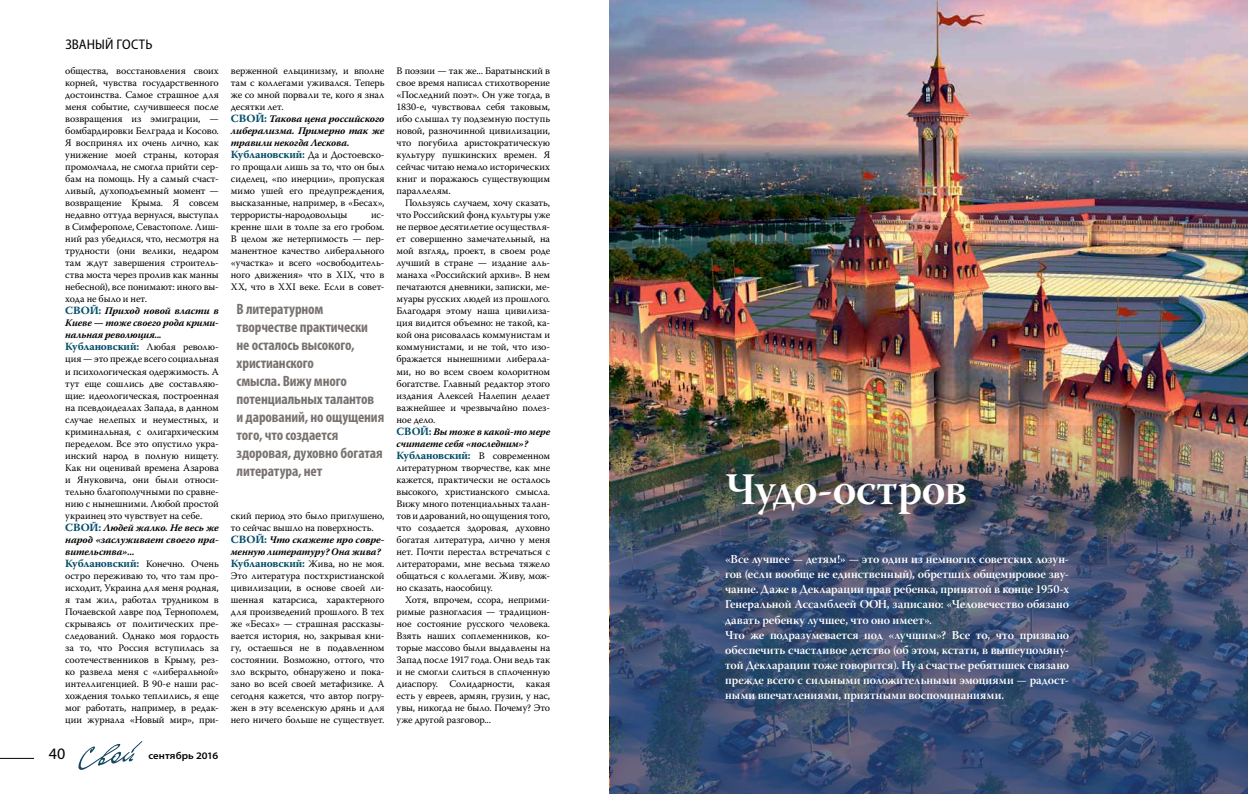
<style>
.page{position:relative;width:1248px;height:794px;background:#fff}
.page>*{position:absolute;margin:0;border:0;box-sizing:border-box;transform-origin:0 0}
.t1{font:45px "Warnock Pro Semibold Subh";letter-spacing:-.015em;color:#fff}
.t2{font:16px "Myriad Pro";color:#000}
.t3{font:700 condensed 15px/18px "Myriad Pro";letter-spacing:-.01em;color:#787370}
.t4{font:semi-condensed 14px "Myriad Pro";letter-spacing:.005em;color:#000}
.t5{font:12px/15px "Warnock Pro Semibold Subh";color:#fff}
.t6{font:700 11px "Warnock Pro";letter-spacing:-.015em;color:#004c68}
.t7{font:10px/12px "Warnock Pro";letter-spacing:-.005em;color:#000;text-align:justify}
.t8{font:600 semi-expanded 10px "Myriad Pro";color:#000}
.s1{font-weight:700;font-size:11px;color:#004c68}
.s2{font-weight:700;font-style:italic}
.s3{font-weight:400;font-size:10px;color:#000}
</style>
<div class="page">
<svg style="left:78px;top:741px;width:64px;height:29px"></svg>
<hr style="left:0;top:758px;width:34px;height:1px;background:#000">
<img style="left:609px;top:0;width:638px;height:425px">
<img style="left:609px;top:425px;width:638px;height:369px">
<h3 class="t4" style="left:65px;top:37px;width:89px">ЗВАНЫЙ ГОСТЬ</h3>
<p class="t7" style="left:65px;top:65px;width:155px;text-align:left">общества, восстановления своих корней, чувства государственного достоинства. Самое страшное для меня событие, случившееся после возвращения из эмиграции, — бомбардировки Белграда и Косово.<br>Я воспринял их очень лично, как унижение моей страны, которая промолчала, не смогла прийти сер&shy;бам на помощь. Ну а самый счаст&shy;ливый, духоподъемный момент — возвращение Крыма. Я совсем недавно оттуда вернулся, выступал в Симферополе, Севастополе. Лиш&shy;ний раз убедился, что, несмотря на трудности (они велики, недаром там ждут завершения строитель&shy;ства моста через пролив как манны небесной), все понимают: иного вы&shy;хода не было и нет.<br><span class="s1">СВОЙ:</span> <span class="s2">Приход новой власти в<br>Киеве — тоже своего рода крими&shy;нальная революция...</span></p>
<p class="t6" style="left:65px;top:340px;width:155px">Кублановский: <span class="s3">Любая револю-</span></p>
<p class="t7" style="left:65px;top:353px;width:155px;text-align:left">ция — это прежде всего социальная и психологическая одержимость. А тут еще сошлись две составляю&shy;щие: идеологическая, построенная на псевдоидеалах Запада, в данном случае нелепых и неуместных, и криминальная, с олигархическим переделом. Все это опустило укра&shy;инский народ в полную нищету.<br>Как ни оценивай времена Азарова и Януковича, они были относи&shy;тельно благополучными по сравне&shy;нию с нынешними. Любой простой украинец это чувствует на себе.<br><span class="s1">СВОЙ:</span> <span class="s2">Людей жалко. Не весь же народ «заслуживает своего пра&shy;вительства»...</span></p>
<p class="t6" style="left:65px;top:556px;width:155px">Кублановский: <span class="s3">Конечно. Очень</span></p>
<p class="t7" style="left:65px;top:569px;width:155px">остро переживаю то, что там про&shy;исходит, Украина для меня родная, я там жил, работал трудником в Почаевской лавре под Тернополем, скрываясь от политических пре&shy;следований. Однако моя гордость за то, что Россия вступилась за соотечественников в Крыму, рез&shy;ко развела меня с «либеральной» интеллигенцией. В 90-е наши рас&shy;хождения только теплились, я еще мог работать, например, в редак&shy;ции журнала «Новый мир», при-</p>
<h2 class="t2" style="left:49px;top:743px;width:18px">40</h2>
<p class="t8" style="left:148px;top:749px;width:71px">сентябрь 2016</p>
<p class="t7" style="left:231px;top:65px;width:155px;text-align:left">верженной ельцинизму, и вполне там с коллегами уживался. Теперь же со мной порвали те, кого я знал десятки лет.<br><span class="s1">СВОЙ:</span> <span class="s2">Такова цена российского либерализма. Примерно так же травили некогда Лескова.<br></span><span class="s1">Кублановский:</span> Да и Достоевско&shy;го прощали лишь за то, что он был сиделец, «по инерции», пропуская мимо ушей его предупреждения, высказанные, например, в «Бесах», террористы-народовольцы</p>
<p class="t7" style="left:231px;top:209px;width:155px;text-indent:140px">ис&shy;кренне шли в толпе за его гробом.<br>В целом же нетерпимость — пер&shy;манентное качество либерального «участка» и всего «освободитель&shy;ного движения» что в XIX, что в XX, что в XXI веке. Если в совет-</p>
<h3 class="t3" style="left:236px;top:299px;width:149px">В литературном творчестве практически не осталось высокого, христианского<br>смысла. Вижу много потенциальных талантов и дарований, но ощущения того, что создается здоровая, духовно богатая литература, нет</h3>
<p class="t7" style="left:231px;top:509px;width:155px;text-align:left">ский период это было приглушено, то сейчас вышло на поверхность.<br><span class="s1">СВОЙ:</span> <span class="s2">Что скажете про совре&shy;менную литературу? Она жива?</span></p>
<p class="t6" style="left:231px;top:556px;width:155px">Кублановский: <span class="s3">Жива, но не моя.</span></p>
<p class="t7" style="left:231px;top:569px;width:155px">Это литература постхристианской цивилизации, в основе своей ли&shy;шенная катарсиса, характерного для произведений прошлого. В тех же «Бесах» — страшная рассказы&shy;вается история, но, закрывая кни&shy;гу, остаешься не в подавленном состоянии. Возможно, оттого, что зло вскрыто, обнаружено и пока&shy;зано во всей своей метафизике. А сегодня кажется, что автор погру&shy;жен в эту вселенскую дрянь и для него ничего больше не существует.</p>
<p class="t7" style="left:396px;top:65px;width:155px">В поэзии — так же... Баратынский в свое время написал стихотворение «Последний поэт». Он уже тогда, в 1830-е, чувствовал себя таковым, ибо слышал ту подземную поступь новой, разночинной цивилизации, что погубила аристократическую культуру пушкинских времен. Я сейчас читаю немало исторических книг и поражаюсь существующим параллелям.</p>
<p class="t7" style="left:396px;top:197px;width:155px;text-align:left;text-indent:8px">Пользуясь случаем, хочу сказать, что Российский фонд культуры уже не первое десятилетие осуществля&shy;ет совершенно замечательный, на мой взгляд, проект, в своем роде лучший в стране — издание аль&shy;манаха «Российский архив». В нем печатаются дневники, записки, ме&shy;муары русских людей из прошлого.<br>Благодаря этому наша цивилиза&shy;ция видится объемно: не такой, ка&shy;кой она рисовалась коммунистам и коммунистами, и не той, что изо&shy;бражается нынешними либерала&shy;ми, но во всем своем колоритном богатстве. Главный редактор этого издания Алексей Налепин делает важнейшее и чрезвычайно полез&shy;ное дело.<br><span class="s1">СВОЙ:</span> <span class="s2">Вы тоже в какой-то мере считаете себя «последним»?</span></p>
<p class="t6" style="left:396px;top:448px;width:155px">Кублановский: <span class="s3">В современном</span></p>
<p class="t7" style="left:396px;top:461px;width:155px">литературном творчестве, как мне кажется, практически не осталось высокого, христианского смысла.<br>Вижу много потенциальных талан&shy;тов и дарований, но ощущения того, что создается здоровая, духовно богатая литература, лично у меня нет. Почти перестал встречаться с литераторами, мне весьма тяжело общаться с коллегами. Живу, мож&shy;но сказать, наособицу.</p>
<p class="t7" style="left:396px;top:593px;width:155px;text-indent:8px">Хотя, впрочем, ссора, неприми&shy;римые разногласия — традицион&shy;ное состояние русского человека.<br>Взять наших соплеменников, ко&shy;торые массово были выдавлены на Запад после 1917 года. Они ведь так и не смогли слиться в сплоченную диаспору. Солидарности, какая есть у евреев, армян, грузин, у нас, увы, никогда не было. Почему? Это уже другой разговор...</p>
<h1 class="t1" style="left:725px;top:462px;width:243px">Чудо-остров</h1>
<p class="t5" style="left:725px;top:552px;width:346px">«Все лучшее — детям!» — это один из немногих советских лозун&shy;гов (если вообще не единственный), обретших общемировое зву&shy;чание. Даже в Декларации прав ребенка, принятой в конце 1950-х Генеральной Ассамблеей ООН, записано: «Человечество обязано давать ребенку лучшее, что оно имеет».<br>Что же подразумевается под «лучшим»? Все то, что призвано обеспечить счастливое детство (об этом, кстати, в вышеупомяну&shy;той Декларации тоже говорится). Ну а счастье ребятишек связано прежде всего с сильными положительными эмоциями — радост&shy;ными впечатлениями, приятными воспоминаниями.</p>
</div>
